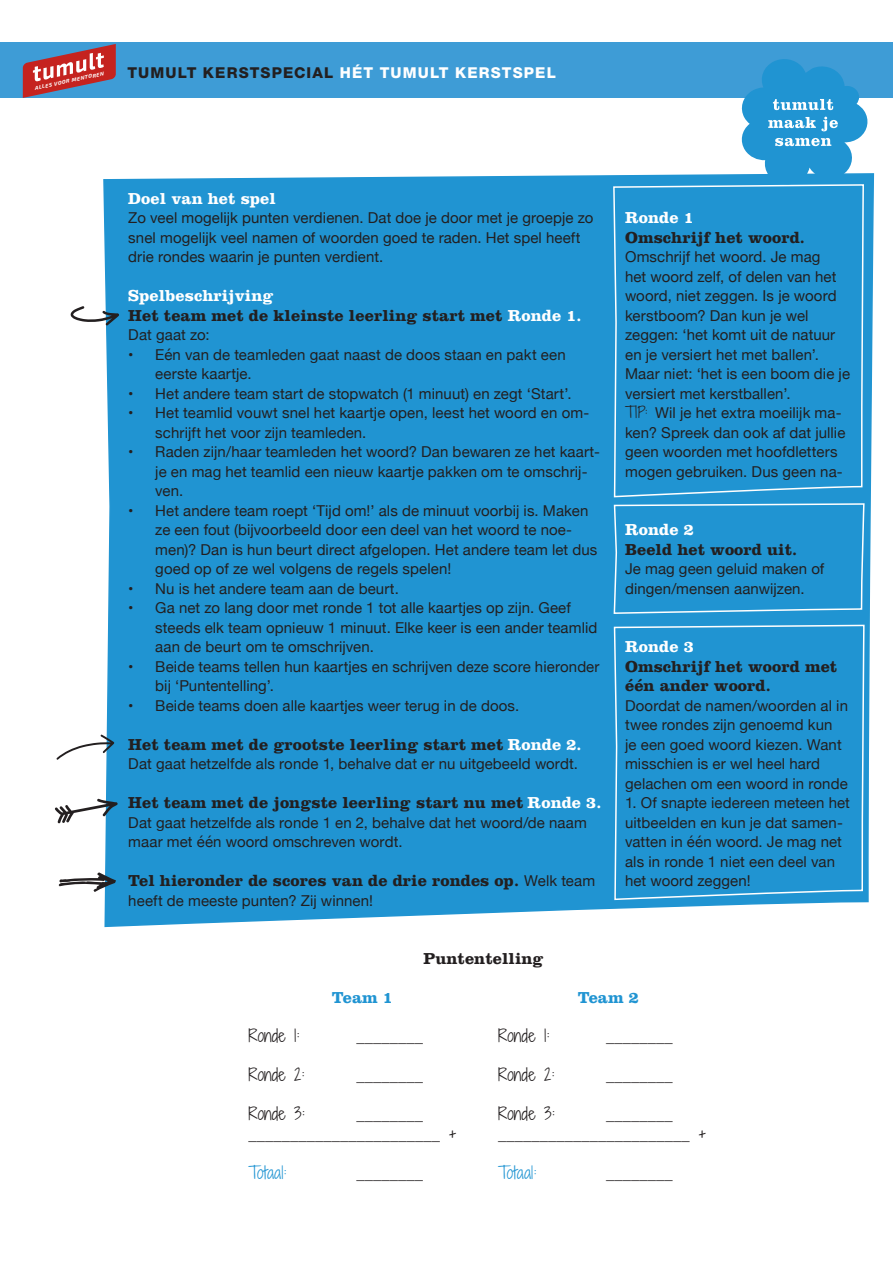
<style>
.page{position:relative;width:893px;height:1263px;background:#fff}
.page>*{position:absolute;margin:0;border:0;box-sizing:border-box;transform-origin:0 0}
.tussenkopje_eerste_o{font:700 16.5px/19.5px "Clarendon";letter-spacing:.005em;color:#231f20}
.tussenkopje_eerste_o-2{font:16.5px "Helvetica Neue";color:#231f20}
.tussenkopje_eerste_o-3{font:300 16.5px "Shadows Into";letter-spacing:.005em;color:#231f20}
.tussenkopje_eerste_o-4{font:700 16.5px "Clarendon";letter-spacing:.005em;color:#fff}
.tussenkopje_eerste_o-5{font:300 16.5px "Shadows Into";letter-spacing:.005em;color:#2094d2}
.tussenkopje_eerste_o-6{font:700 16.5px "Clarendon";letter-spacing:.005em;color:#2094d2}
.tussenkopje_eerste_o-7{font:15px/19.5px "Helvetica Neue";letter-spacing:.005em;color:#231f20}
.t1{font:800 15px "Helvetica Neue";letter-spacing:.075em;color:#231f20}
.t2{font:italic 700 5.25px "Exo 2.0";color:#fff;scale:1.06 1}
.s1{color:#fff}
.s2{font-family:"Helvetica Neue";font-weight:400;font-size:15px}
.s3{font-family:"Shadows Into";font-weight:300}
</style>
<div class="page">
<div style="left:103px;top:174px;width:772px;height:754px;background:#2094d2"></div>
<svg style="left:59px;top:872px;width:57px;height:20px"></svg>
<svg style="left:70px;top:306px;width:49px;height:19px"></svg>
<svg style="left:55px;top:799px;width:63px;height:24px"></svg>
<svg style="left:57px;top:735px;width:57px;height:25px"></svg>
<div style="left:612px;top:185px;width:253px;height:676px;background:#2094d2"></div>
<div style="left:613px;top:504px;width:252px;height:121px;background:#2094d2"></div>
<svg style="left:613px;top:625px;width:252px;height:303px;background:#359ed6"></svg>
<div style="left:0;top:43px;width:893px;height:55px;background:#3e9cd6"></div>
<svg style="left:739px;top:59px;width:131px;height:128px"></svg>
<svg style="left:23px;top:44px;width:93px;height:54px"></svg>
<p class="t2" style="left:34px;top:85px;width:68px;rotate:-12deg">ALLES VOOR MENTOREN</p>
<p class="t1" style="left:128px;top:64px;width:430px">TUMULT KERSTSPECIAL <span class="s1">HÉT TUMULT KERSTSPEL</span></p>
<p class="tussenkopje_eerste_o-4" style="left:128px;top:188px;width:149px">Doel van het spel</p>
<p class="tussenkopje_eerste_o-7" style="left:128px;top:209px;width:467px">Zo veel mogelijk punten verdienen. Dat doe je door met je groepje zo snel mogelijk veel namen of woorden goed te raden. Het spel heeft drie rondes waarin je punten verdient.</p>
<p class="tussenkopje_eerste_o-4" style="left:128px;top:286px;width:147px">Spelbeschrijving</p>
<p class="tussenkopje_eerste_o" style="left:128px;top:305px;width:455px">Het team met de kleinste leerling start met <span class="s1">Ronde 1.</span></p>
<p class="tussenkopje_eerste_o-7" style="left:128px;top:326px;width:83px">Dat gaat zo:</p>
<p class="tussenkopje_eerste_o-7" style="left:155px;top:346px;width:412px;text-indent:-27px">• Eén van de teamleden gaat naast de doos staan en pakt een eerste kaartje.</p>
<p class="tussenkopje_eerste_o-7" style="left:128px;top:385px;width:445px">• Het andere team start de stopwatch (1 minuut) en zegt ‘Start’.</p>
<p class="tussenkopje_eerste_o-7" style="left:155px;top:404px;width:435px;text-indent:-27px">• Het teamlid vouwt snel het kaartje open, leest het woord en om&shy;schrijft het voor zijn teamleden.</p>
<p class="tussenkopje_eerste_o-7" style="left:155px;top:443px;width:446px;text-indent:-27px">• Raden zijn/haar teamleden het woord? Dan bewaren ze het kaart&shy;je en mag het teamlid een nieuw kaartje pakken om te omschrij&shy;ven.</p>
<p class="tussenkopje_eerste_o-7" style="left:155px;top:502px;width:444px;text-indent:-27px">• Het andere team roept ‘Tijd om!’ als de minuut voorbij is. Maken ze een fout (bijvoorbeeld door een deel van het woord te noe&shy;men)? Dan is hun beurt direct afgelopen. Het andere team let dus goed op of ze wel volgens de regels spelen!</p>
<p class="tussenkopje_eerste_o-7" style="left:128px;top:580px;width:272px">• Nu is het andere team aan de beurt.</p>
<p class="tussenkopje_eerste_o-7" style="left:155px;top:599px;width:444px;text-indent:-27px">• Ga net zo lang door met ronde 1 tot alle kaartjes op zijn. Geef steeds elk team opnieuw 1 minuut. Elke keer is een ander teamlid aan de beurt om te omschrijven.</p>
<p class="tussenkopje_eerste_o-7" style="left:155px;top:658px;width:446px;text-indent:-27px">• Beide teams tellen hun kaartjes en schrijven deze score hieronder bij ‘Puntentelling’.</p>
<p class="tussenkopje_eerste_o-7" style="left:128px;top:697px;width:392px">• Beide teams doen alle kaartjes weer terug in de doos.</p>
<p class="tussenkopje_eerste_o" style="left:128px;top:734px;width:455px">Het team met de grootste leerling start met <span class="s1">Ronde 2.</span></p>
<p class="tussenkopje_eerste_o-7" style="left:128px;top:755px;width:451px">Dat gaat hetzelfde als ronde 1, behalve dat er nu uitgebeeld wordt.</p>
<p class="tussenkopje_eerste_o" style="left:128px;top:793px;width:475px">Het team met de jongste leerling start nu met <span class="s1">Ronde 3.</span></p>
<p class="tussenkopje_eerste_o-7" style="left:128px;top:814px;width:460px">Dat gaat hetzelfde als ronde 1 en 2, behalve dat het woord/de naam maar met één woord omschreven wordt.</p>
<p class="tussenkopje_eerste_o" style="left:128px;top:871px;width:468px">Tel hieronder de scores van de drie rondes op. <span class="s2">Welk team</span></p>
<p class="tussenkopje_eerste_o-7" style="left:128px;top:892px;width:246px">heeft de meeste punten? Zij winnen!</p>
<p class="tussenkopje_eerste_o" style="left:423px;top:949px;width:122px">Puntentelling</p>
<p class="tussenkopje_eerste_o" style="left:625px;top:208px;width:181px"><span class="s1">Ronde 1<br></span>Omschrijf het woord.</p>
<p class="tussenkopje_eerste_o-7" style="left:625px;top:248px;width:226px">Omschrijf het woord. Je mag<br>het woord zelf, of delen van het woord, niet zeggen. Is je woord kerstboom? Dan kun je wel zeggen: ‘het komt uit de natuur en je versiert het met ballen’.<br>Maar niet: ‘het is een boom die je versiert met kerstballen’.</p>
<p class="tussenkopje_eerste_o-7" style="left:625px;top:404px;width:222px"><span class="s3">TIP:</span> Wil je het extra moeilijk ma&shy;ken? Spreek dan ook af dat jullie geen woorden met hoofdletters mogen gebruiken. Dus geen na-</p>
<p class="tussenkopje_eerste_o" style="left:625px;top:520px;width:174px"><span class="s1">Ronde 2<br></span>Beeld het woord uit.</p>
<p class="tussenkopje_eerste_o-7" style="left:625px;top:560px;width:201px">Je mag geen geluid maken of dingen/mensen aanwijzen.</p>
<p class="tussenkopje_eerste_o" style="left:625px;top:637px;width:214px"><span class="s1">Ronde 3<br></span>Omschrijf het woord met één ander woord.</p>
<p class="tussenkopje_eerste_o-7" style="left:625px;top:697px;width:224px">Doordat de namen/woorden al in twee rondes zijn genoemd kun<br>je een goed woord kiezen. Want misschien is er wel heel hard gelachen om een woord in ronde</p>
<p class="tussenkopje_eerste_o-7" style="left:625px;top:794px;width:226px">1. Of snapte iedereen meteen het uitbeelden en kun je dat samen&shy;vatten in één woord. Je mag net als in ronde 1 niet een deel van het woord zeggen!</p>
<p class="tussenkopje_eerste_o-6" style="left:332px;top:988px;width:63px">Team 1</p>
<p class="tussenkopje_eerste_o-6" style="left:578px;top:988px;width:63px">Team 2</p>
<p class="tussenkopje_eerste_o-3" style="left:248px;top:1024px;width:53px">Ronde 1:</p>
<p class="tussenkopje_eerste_o-2" style="left:356px;top:1025px;width:68px">________</p>
<p class="tussenkopje_eerste_o-3" style="left:498px;top:1024px;width:53px">Ronde 1:</p>
<p class="tussenkopje_eerste_o-2" style="left:606px;top:1025px;width:68px">________</p>
<p class="tussenkopje_eerste_o-3" style="left:248px;top:1063px;width:58px">Ronde 2:</p>
<p class="tussenkopje_eerste_o-2" style="left:356px;top:1064px;width:68px">________</p>
<p class="tussenkopje_eerste_o-3" style="left:498px;top:1063px;width:58px">Ronde 2:</p>
<p class="tussenkopje_eerste_o-2" style="left:606px;top:1064px;width:68px">________</p>
<p class="tussenkopje_eerste_o-3" style="left:248px;top:1102px;width:58px">Ronde 3:</p>
<p class="tussenkopje_eerste_o-2" style="left:356px;top:1103px;width:68px">________</p>
<p class="tussenkopje_eerste_o-2" style="left:248px;top:1122px;width:210px">_______________________ <span class="s3">+</span></p>
<p class="tussenkopje_eerste_o-5" style="left:248px;top:1160px;width:40px">Totaal:</p>
<p class="tussenkopje_eerste_o-2" style="left:356px;top:1161px;width:68px">________</p>
<p class="tussenkopje_eerste_o-3" style="left:498px;top:1102px;width:58px">Ronde 3:</p>
<p class="tussenkopje_eerste_o-2" style="left:606px;top:1103px;width:68px">________</p>
<p class="tussenkopje_eerste_o-2" style="left:498px;top:1122px;width:210px">_______________________ <span class="s3">+</span></p>
<p class="tussenkopje_eerste_o-5" style="left:498px;top:1160px;width:40px">Totaal:</p>
<p class="tussenkopje_eerste_o-2" style="left:606px;top:1161px;width:68px">________</p>
</div>
